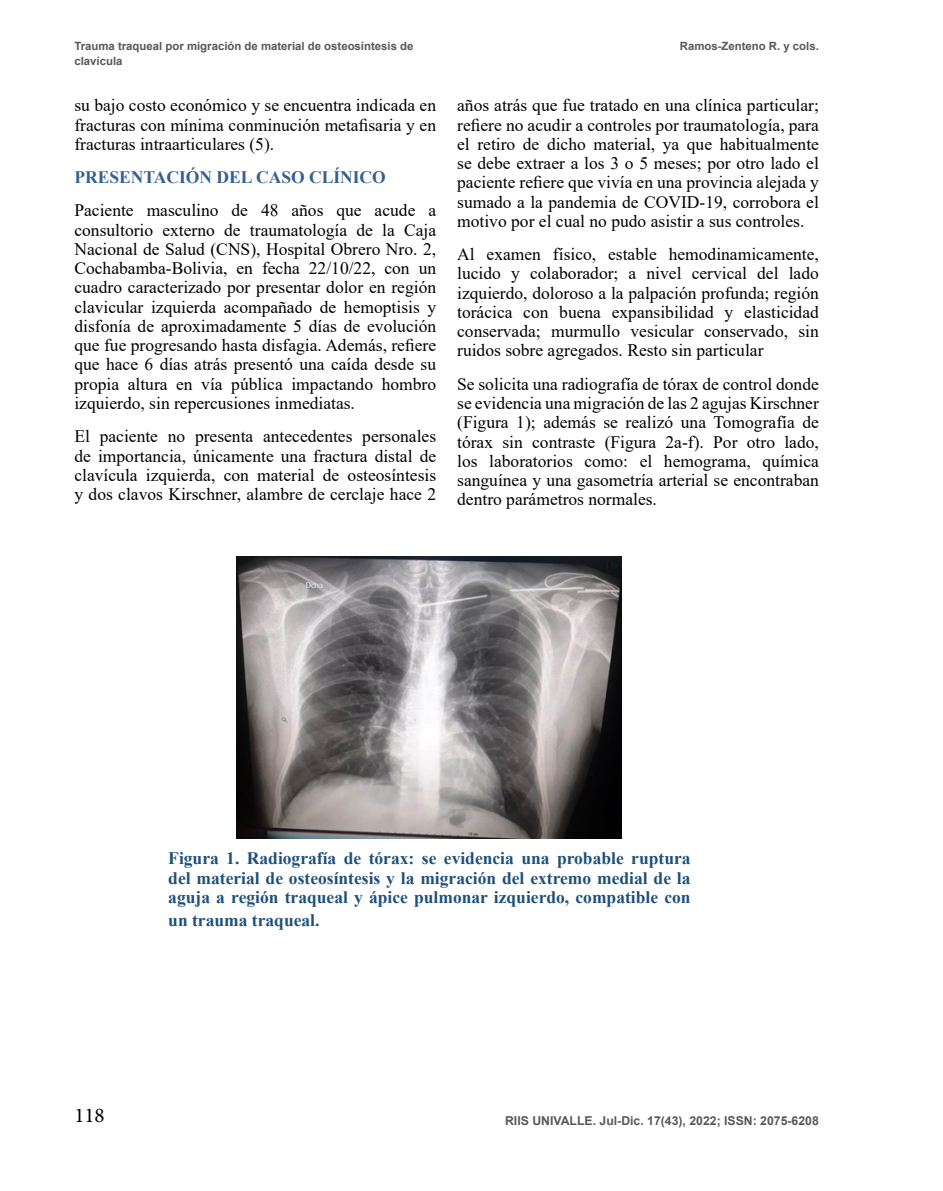
<style>
.page{position:relative;width:943px;height:1191px;background:#fff}
.page>*{position:absolute;margin:0;border:0;box-sizing:border-box;transform-origin:0 0}
.t1{font:21px "Minion Pro";color:#000}
.t2{font:17.5px/19.2px "Times New Roman";color:#000;text-align:justify}
.t3{font:700 17.5px/19.2px "Times New Roman";color:#1e507a;text-align:justify}
.t4{font:700 17.5px "Times New Roman";color:#365f91}
.t5{font:700 12.25px "Arial";color:#585856}
.t6{font:700 11.38px/15.8px "Arial";color:#585856}
</style>
<div class="page">
<img style="left:237px;top:556px;width:385px;height:282px">
<p class="t6" style="left:74px;top:38px;width:340px">Trauma traqueal por migración de material de osteosíntesis de clavícula</p>
<p class="t6" style="left:679px;top:38px;width:141px">Ramos-Zenteno R. y cols.</p>
<p class="t2" style="left:74px;top:95px;width:363px">su bajo costo económico y se encuentra indicada en fracturas con mínima conminución metafisaria y en fracturas intraarticulares (5).</p>
<p class="t4" style="left:74px;top:165px;width:313px">PRESENTACIÓN DEL CASO CLÍNICO</p>
<p class="t2" style="left:74px;top:200px;width:363px">Paciente masculino de 48 años que acude a consultorio externo de traumatología de la Caja Nacional de Salud (CNS), Hospital Obrero Nro. 2, Cochabamba-Bolivia, en fecha 22/10/22, con un cuadro caracterizado por presentar dolor en región clavicular izquierda acompañado de hemoptisis y disfonía de aproximadamente 5 días de evolución que fue progresando hasta disfagia. Además, refiere que hace 6 días atrás presentó una caída desde su propia altura en vía pública impactando hombro izquierdo, sin repercusiones inmediatas.</p>
<p class="t2" style="left:74px;top:426px;width:363px">El paciente no presenta antecedentes personales de importancia, únicamente una fractura distal de clavícula izquierda, con material de osteosíntesis y dos clavos Kirschner, alambre de cerclaje hace 2</p>
<p class="t2" style="left:457px;top:95px;width:363px">años atrás que fue tratado en una clínica particular; refiere no acudir a controles por traumatología, para el retiro de dicho material, ya que habitualmente se debe extraer a los 3 o 5 meses; por otro lado el paciente refiere que vivía en una provincia alejada y sumado a la pandemia de COVID-19, corrobora el motivo por el cual no pudo asistir a sus controles.</p>
<p class="t2" style="left:457px;top:244px;width:363px">Al examen físico, estable hemodinamicamente, lucido y colaborador; a nivel cervical del lado izquierdo, doloroso a la palpación profunda; región torácica con buena expansibilidad y elasticidad conservada; murmullo vesicular conservado, sin ruidos sobre agregados. Resto sin particular</p>
<p class="t2" style="left:457px;top:374px;width:363px">Se solicita una radiografía de tórax de control donde se evidencia una migración de las 2 agujas Kirschner (Figura 1); además se realizó una Tomografía de tórax sin contraste (Figura 2a-f). Por otro lado, los laboratorios como: el hemograma, química sanguínea y una gasometría arterial se encontraban dentro parámetros normales.</p>
<p class="t3" style="left:168px;top:848px;width:524px">Figura 1. Radiografía de tórax: se evidencia una probable ruptura del material de osteosíntesis y la migración del extremo medial de la aguja a región traqueal y ápice pulmonar izquierdo, compatible con</p>
<p class="t3" style="left:168px;top:909px;width:153px">un trauma traqueal.</p>
<p class="t1" style="left:74px;top:1101px;width:32px">118</p>
<p class="t5" style="left:505px;top:1111px;width:315px">RIIS UNIVALLE. Jul-Dic. 17(43), 2022; ISSN: 2075-6208</p>
</div>
